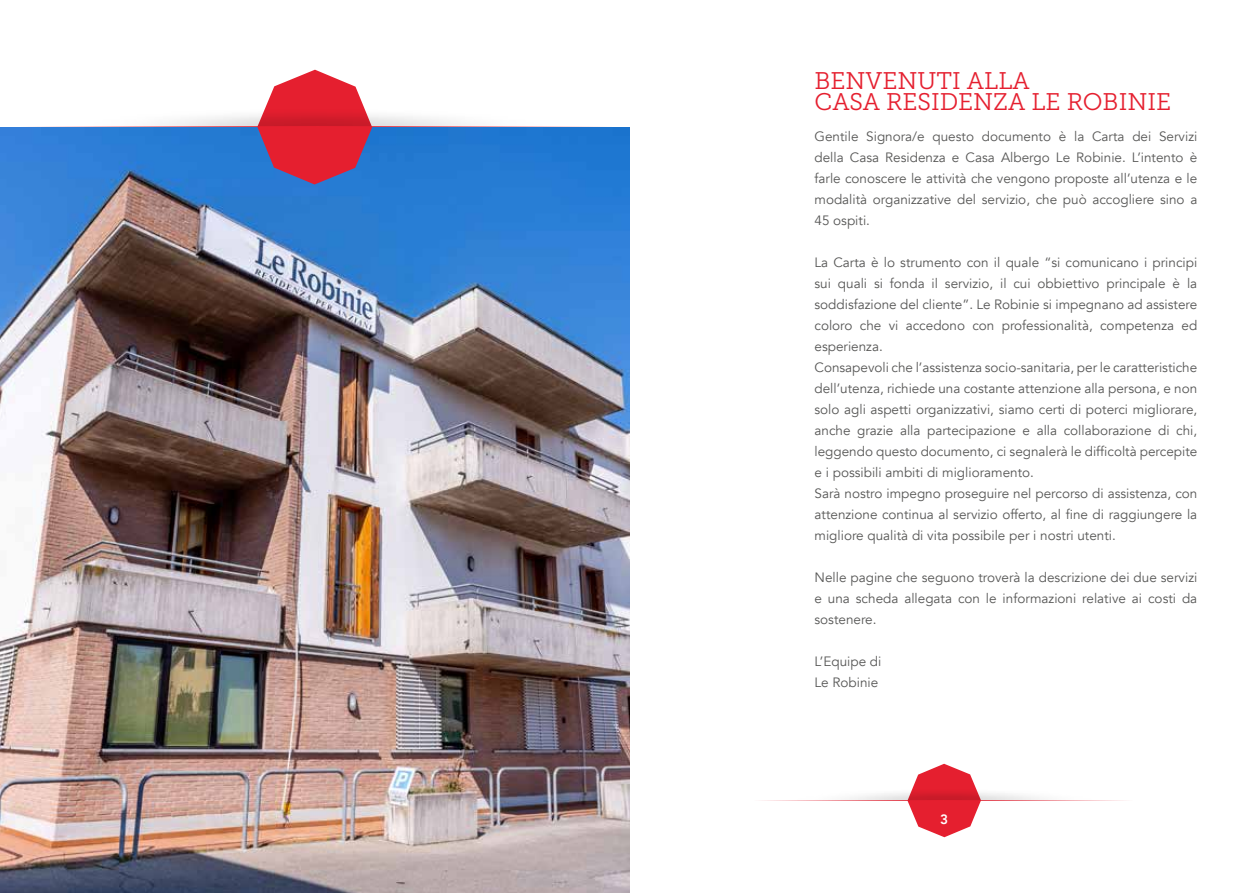
<style>
.page{position:relative;width:1259px;height:893px;background:#fff}
.page>*{position:absolute;margin:0;border:0;box-sizing:border-box;transform-origin:0 0}
.t1{font:24px/21px "Museo Slab 300";color:#e51f2f}
.t2{font:13.5px/21px "Avenir";color:#575756;text-align:justify}
.t3{font:800 13.5px "Avenir";color:#fff}
</style>
<div class="page">
<svg style="left:907px;top:764px;width:74px;height:73px"></svg>
<img style="left:849px;top:785px;width:191px;height:15px">
<hr style="left:754px;top:800px;width:380px;height:1px;background:#e51f2f">
<img style="left:0;top:127px;width:629px;height:766px">
<svg style="left:257px;top:70px;width:115px;height:114px"></svg>
<img style="left:164px;top:102px;width:302px;height:24px">
<hr style="left:18px;top:126px;width:593px;height:1px;background:#e51f2f">
<h1 class="t1" style="left:814px;top:70px;width:358px">BENVENUTI ALLA<br>CASA RESIDENZA LE ROBINIE</h1>
<p class="t2" style="left:814px;top:126px;width:384px">Gentile Signora/e questo documento è la Carta dei Servizi della Casa Residenza e Casa Albergo Le Robinie. L’intento è farle conoscere le attività che vengono proposte all’utenza e le modalità organizzative del servizio, che può accogliere sino a 45 ospiti.</p>
<p class="t2" style="left:814px;top:252px;width:384px;text-align:left">La Carta è lo strumento con il quale “si comunicano i principi sui quali si fonda il servizio, il cui obbiettivo principale è la soddisfazione del cliente”. Le Robinie si impegnano ad assistere coloro che vi accedono con professionalità, competenza ed esperienza.<br>Consapevoli che l’assistenza socio-sanitaria, per le caratteristiche dell’utenza, richiede una costante attenzione alla persona, e non solo agli aspetti organizzativi, siamo certi di poterci migliorare, anche grazie alla partecipazione e alla collaborazione di chi, leggendo questo documento, ci segnalerà le difficoltà percepite e i possibili ambiti di miglioramento.<br>Sarà nostro impegno proseguire nel percorso di assistenza, con attenzione continua al servizio offerto, al fine di raggiungere la migliore qualità di vita possibile per i nostri utenti.</p>
<p class="t2" style="left:814px;top:567px;width:384px">Nelle pagine che seguono troverà la descrizione dei due servizi e una scheda allegata con le informazioni relative ai costi da sostenere.</p>
<p class="t2" style="left:814px;top:651px;width:68px">L’Equipe di<br>Le Robinie</p>
<p class="t3" style="left:940px;top:809px;width:9px">3</p>
</div>
